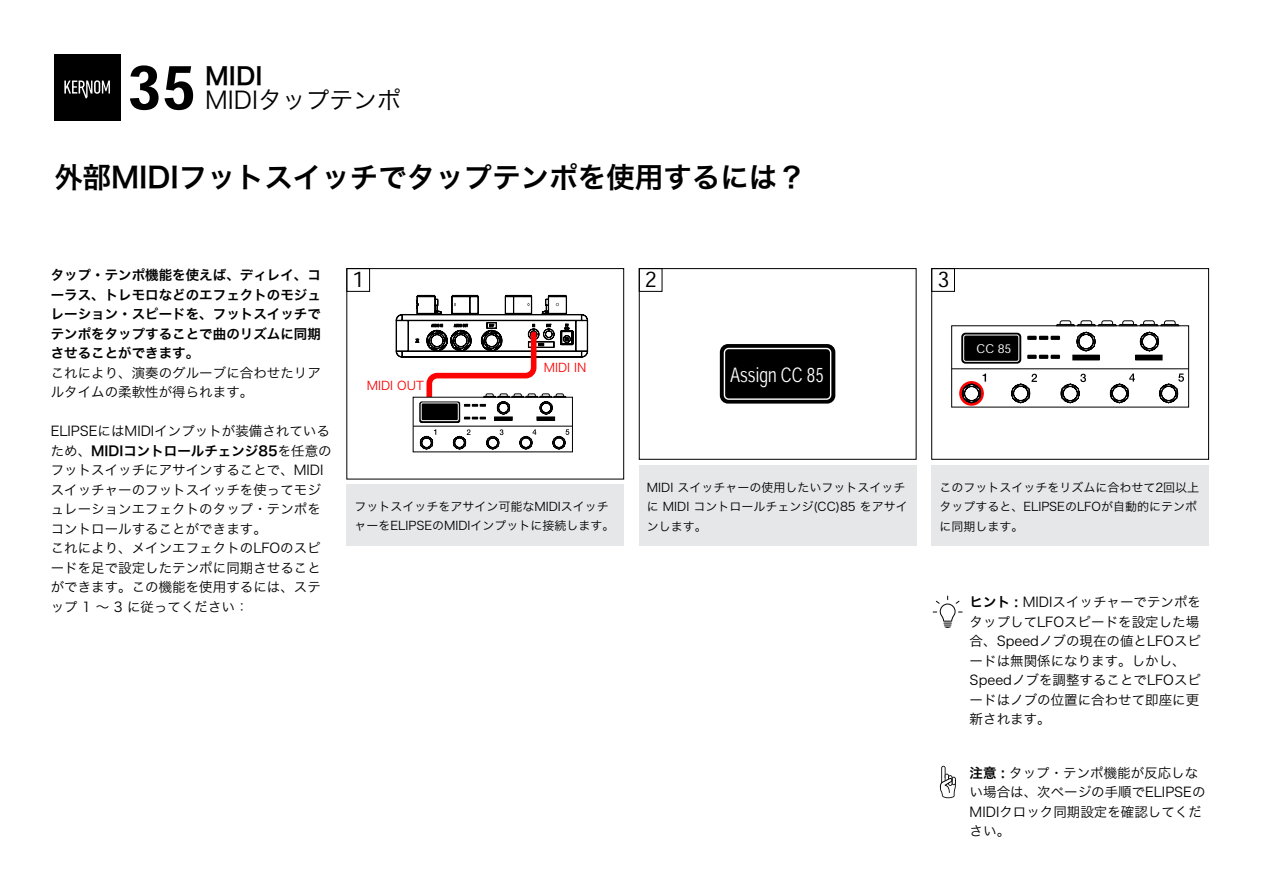
<style>
.page{position:relative;width:1263px;height:893px;background:#fff}
.page>*{position:absolute;margin:0;border:0;box-sizing:border-box;transform-origin:0 0}
.t1{font:60px "Heisei Kaku Go Std W7";color:#000}
.t2{font:28.5px "Hira Kaku Pro W6";color:#000}
.t3{font:24px "Hira Kaku Pro W3";letter-spacing:-.01em;color:#000}
.t4{font:24px "Hira Kaku Pro W6";color:#000}
.t5{font:21px "Heisei Kaku Go Std W3";color:#000}
.t6{font:19.5px "Heisei Kaku Go Std W3";color:#fff;scale:.75 1}
.t7{font:13.5px/19.5px "Hira Kaku Pro W3";color:#000}
.t8{font:13.5px/19.5px "Hira Kaku Pro W6";color:#000;text-align:justify}
.t9{font:12px/19.5px "Hira Kaku Pro W3";color:#000}
.t10{font:12px "Hira Kaku Pro W3";color:#fc0303}
.t11{font:11.85px "Heisei Kaku Go Std W3";color:#fff}
.s1{font-family:"Hira Kaku Pro W3"}
.s2{font-family:"Hira Kaku Pro W6"}
</style>
<div class="page">
<div style="left:54px;top:54px;width:66px;height:66px;background:#000"></div>
<svg style="left:64px;top:80px;width:46px;height:19px"></svg>
<div style="left:346px;top:268px;width:24px;height:24px;border:1px solid #000"></div>
<div style="left:639px;top:268px;width:23px;height:24px;border:1px solid #000"></div>
<div style="left:931px;top:268px;width:24px;height:24px;border:1px solid #000"></div>
<hr style="left:413px;top:426px;width:159px;height:1px;background:#000">
<svg style="left:420px;top:429px;width:16px;height:21px"></svg>
<svg style="left:453px;top:429px;width:17px;height:21px"></svg>
<svg style="left:486px;top:429px;width:17px;height:21px"></svg>
<svg style="left:519px;top:429px;width:17px;height:21px"></svg>
<svg style="left:552px;top:429px;width:17px;height:21px"></svg>
<svg style="left:396px;top:295px;width:192px;height:124px"></svg>
<div style="left:494px;top:417px;width:19px;height:4px;border:1px solid #000"></div>
<div style="left:537px;top:417px;width:18px;height:4px;border:1px solid #000"></div>
<div style="left:420px;top:402px;width:40px;height:21px;background:#000;border-radius:2px"></div>
<div style="left:421px;top:403px;width:37px;height:18px;border:1px solid #fff"></div>
<div style="left:346px;top:268px;width:278px;height:211px;border:1px solid #000"></div>
<div style="left:346px;top:485px;width:278px;height:61px;background:#e6e7e8"></div>
<div style="left:639px;top:466px;width:277px;height:80px;background:#e6e7e8"></div>
<div style="left:931px;top:466px;width:278px;height:80px;background:#e6e7e8"></div>
<div style="left:720px;top:344px;width:115px;height:60px;background:#000;border-radius:8px"></div>
<div style="left:724px;top:348px;width:107px;height:52px;border:1px solid #fff;border-radius:4px"></div>
<div style="left:639px;top:268px;width:277px;height:192px;border:1px solid #000"></div>
<svg style="left:1076px;top:332px;width:19px;height:19px"></svg>
<svg style="left:1140px;top:332px;width:19px;height:19px"></svg>
<hr style="left:952px;top:368px;width:236px;height:1px;background:#000">
<svg style="left:1027px;top:336px;width:10px;height:4px"></svg>
<svg style="left:1039px;top:336px;width:9px;height:4px"></svg>
<svg style="left:1050px;top:336px;width:10px;height:4px"></svg>
<svg style="left:1027px;top:355px;width:10px;height:4px"></svg>
<svg style="left:1039px;top:355px;width:9px;height:4px"></svg>
<svg style="left:1050px;top:355px;width:10px;height:4px"></svg>
<svg style="left:1011px;top:374px;width:26px;height:29px"></svg>
<svg style="left:1061px;top:374px;width:25px;height:29px"></svg>
<svg style="left:1110px;top:374px;width:25px;height:29px"></svg>
<svg style="left:1159px;top:374px;width:25px;height:29px"></svg>
<svg style="left:1056px;top:320px;width:123px;height:6px"></svg>
<div style="left:1073px;top:355px;width:26px;height:5px;background:#000"></div>
<div style="left:1136px;top:355px;width:26px;height:5px;background:#000"></div>
<div style="left:961px;top:333px;width:60px;height:31px;background:#000;border-radius:4px"></div>
<div style="left:963px;top:335px;width:56px;height:27px;border:1px solid #fff;border-radius:2px"></div>
<svg style="left:959px;top:381px;width:25px;height:25px"></svg>
<svg style="left:962px;top:374px;width:24px;height:29px"></svg>
<div style="left:931px;top:268px;width:278px;height:192px;border:1px solid #000"></div>
<svg style="left:939px;top:766px;width:17px;height:32px"></svg>
<svg style="left:933px;top:596px;width:29px;height:32px"></svg>
<h1 class="t1" style="left:127px;top:51px;width:71px">35</h1>
<h3 class="t4" style="left:205px;top:56px;width:59px">MIDI</h3>
<h3 class="t3" style="left:205px;top:82px;width:197px">MIDIタップテンポ</h3>
<h2 class="t2" style="left:54px;top:153px;width:753px">外部MIDIフットスイッチでタップテンポを使用するには？</h2>
<p class="t8" style="left:51px;top:266px;width:271px">タップ・テンポ機能を使えば、ディレイ、コーラス、トレモロなどのエフェクトのモジュレーション・スピードを、フットスイッチでテンポをタップすることで曲のリズムに同期させることができます。</p>
<p class="t7" style="left:51px;top:363px;width:271px">これにより、演奏のグルーブに合わせたリアルタイムの柔軟性が得られます。</p>
<p class="t7" style="left:51px;top:421px;width:281px">ELIPSEにはMIDIインプットが装備されている</p>
<p class="t8" style="left:51px;top:441px;width:282px"><span class="s1">ため、</span>MIDIコントロールチェンジ85<span class="s1">を任意の</span></p>
<p class="t7" style="left:51px;top:460px;width:274px">フットスイッチにアサインすることで、MIDIスイッチャーのフットスイッチを使ってモジュレーションエフェクトのタップ・テンポをコントロールすることができます。<br>これにより、メインエフェクトのLFOのスピードを足で設定したテンポに同期させることができます。この機能を使用するには、ステップ 1 ～ 3 に従ってください：</p>
<h3 class="t5" style="left:352px;top:266px;width:14px">1</h3>
<h3 class="t5" style="left:645px;top:266px;width:14px">2</h3>
<h3 class="t5" style="left:937px;top:266px;width:14px">3</h3>
<p class="t10" style="left:367px;top:376px;width:59px">MIDI OUT</p>
<p class="t10" style="left:544px;top:358px;width:44px">MIDI IN</p>
<h3 class="t6" style="left:730px;top:362px;width:127px">Assign CC 85</h3>
<p class="t11" style="left:976px;top:341px;width:37px">CC 85</p>
<p class="t9" style="left:354px;top:496px;width:262px">フットスイッチをアサイン可能なMIDIスイッチャーをELIPSEのMIDIインプットに接続します。</p>
<p class="t9" style="left:647px;top:477px;width:262px">MIDI スイッチャーの使用したいフットスイッチに MIDI コントロールチェンジ(CC)85 をアサインします。</p>
<p class="t9" style="left:939px;top:477px;width:261px">このフットスイッチをリズムに合わせて2回以上タップすると、ELIPSEのLFOが自動的にテンポに同期します。</p>
<p class="t7" style="left:970px;top:592px;width:233px"><span class="s2">ヒント :</span> MIDIスイッチャーでテンポをタップしてLFOスピードを設定した場合、Speedノブの現在の値とLFOスピードは無関係になります。しかし、<br>Speedノブを調整することでLFOスピードはノブの位置に合わせて即座に更新されます。</p>
<p class="t7" style="left:970px;top:762px;width:237px"><span class="s2">注意 :</span> タップ・テンポ機能が反応しない場合は、次ページの手順でELIPSEの<br>MIDIクロック同期設定を確認してください。</p>
</div>
